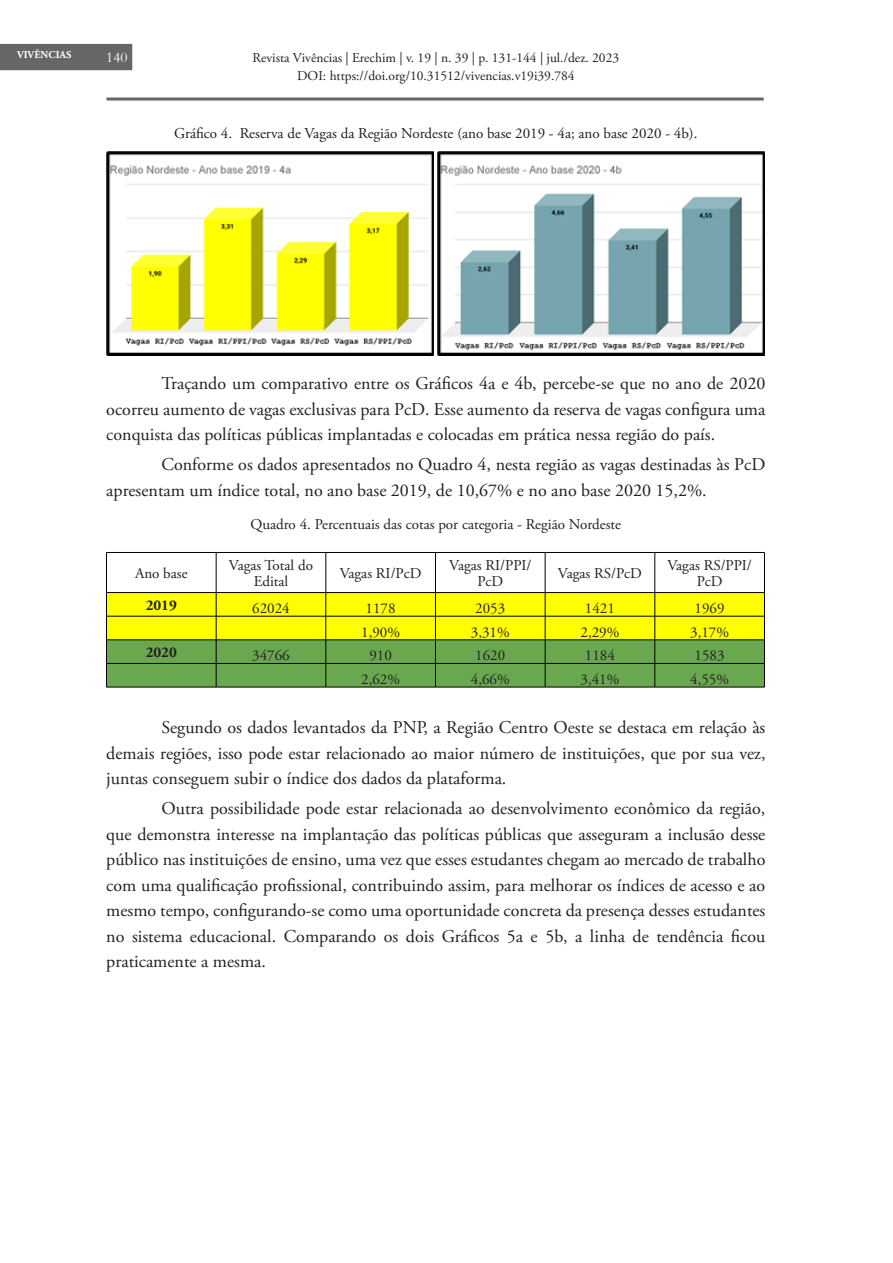
<style>
.page{position:relative;width:893px;height:1263px;background:#fff}
.page>*{position:absolute;margin:0;border:0;box-sizing:border-box;transform-origin:0 0}
.TEXTO_NORMAL{font:18px/25.5px "Adobe Garamond Pro";color:#231f20;text-align:justify}
.Tabela{font:15px/16.5px "Adobe Garamond Pro";color:#231f20;text-align:center}
.t1{font:700 15px "Adobe Garamond Pro";color:#231f20}
.t2{font:15px "Garamond";color:#fff}
.t3{font:13.5px/18px "Adobe Garamond Pro";color:#231f20;text-align:center}
.t4{font:700 10.5px "Adobe Garamond Pro";color:#fff}
</style>
<div class="page">
<div style="left:0;top:44px;width:132px;height:26px;background:#666"></div>
<hr style="left:107px;top:98px;width:657px;height:3px;background:#666">
<hr style="left:106px;top:552px;width:110px;height:1px;background:#000">
<hr style="left:106px;top:553px;width:1px;height:39px;background:#000">
<hr style="left:216px;top:552px;width:110px;height:1px;background:#000">
<hr style="left:216px;top:553px;width:1px;height:39px;background:#000">
<hr style="left:326px;top:552px;width:109px;height:1px;background:#000">
<hr style="left:326px;top:553px;width:1px;height:39px;background:#000">
<hr style="left:435px;top:552px;width:110px;height:1px;background:#000">
<hr style="left:435px;top:553px;width:1px;height:39px;background:#000">
<hr style="left:545px;top:552px;width:110px;height:1px;background:#000">
<hr style="left:545px;top:553px;width:1px;height:39px;background:#000">
<hr style="left:655px;top:552px;width:110px;height:1px;background:#000">
<hr style="left:655px;top:553px;width:1px;height:39px;background:#000">
<hr style="left:764px;top:553px;width:1px;height:39px;background:#000">
<svg style="left:106px;top:592px;width:659px;height:95px;background:#aac725"></svg>
<hr style="left:106px;top:687px;width:110px;height:1px;background:#000">
<hr style="left:216px;top:687px;width:110px;height:1px;background:#000">
<hr style="left:326px;top:687px;width:109px;height:1px;background:#000">
<hr style="left:435px;top:687px;width:110px;height:1px;background:#000">
<hr style="left:545px;top:687px;width:110px;height:1px;background:#000">
<hr style="left:655px;top:687px;width:110px;height:1px;background:#000">
<img style="left:107px;top:152px;width:327px;height:203px">
<img style="left:437px;top:152px;width:327px;height:203px">
<p class="t4" style="left:17px;top:49px;width:56px">VIVÊNCIAS</p>
<p class="t3" style="left:253px;top:49px;width:368px">Revista Vivências | Erechim | v. 19 | n. 39 | p. 131-144 | jul./dez. 2023<br>DOI: https://doi.org/10.31512/vivencias.v19i39.784</p>
<p class="t2" style="left:106px;top:47px;width:23px">140</p>
<p class="Tabela" style="left:174px;top:126px;width:525px">Gráfico 4. Reserva de Vagas da Região Nordeste (ano base 2019 - 4a; ano base 2020 - 4b).</p>
<p class="TEXTO_NORMAL" style="left:106px;top:371px;width:661px;text-indent:55px">Traçando um comparativo entre os Gráficos 4a e 4b, percebe-se que no ano de 2020 ocorreu aumento de vagas exclusivas para PcD. Esse aumento da reserva de vagas configura uma conquista das políticas públicas implantadas e colocadas em prática nessa região do país.</p>
<p class="TEXTO_NORMAL" style="left:106px;top:452px;width:661px;text-indent:55px">Conforme os dados apresentados no Quadro 4, nesta região as vagas destinadas às PcD apresentam um índice total, no ano base 2019, de 10,67% e no ano base 2020 15,2%.</p>
<p class="Tabela" style="left:251px;top:517px;width:372px">Quadro 4. Percentuais das cotas por categoria - Região Nordeste</p>
<p class="Tabela" style="left:135px;top:565px;width:54px">Ano base</p>
<p class="Tabela" style="left:229px;top:557px;width:85px">Vagas Total do<br>Edital</p>
<p class="Tabela" style="left:340px;top:565px;width:83px">Vagas RI/PcD</p>
<p class="Tabela" style="left:449px;top:557px;width:84px">Vagas RI/PPI/<br>PcD</p>
<p class="Tabela" style="left:558px;top:565px;width:86px">Vagas RS/PcD</p>
<p class="Tabela" style="left:667px;top:557px;width:86px">Vagas RS/PPI/<br>PcD</p>
<p class="t1" style="left:146px;top:596px;width:33px">2019</p>
<p class="Tabela" style="left:252px;top:601px;width:39px">62024</p>
<p class="Tabela" style="left:366px;top:601px;width:32px">1178</p>
<p class="Tabela" style="left:475px;top:601px;width:31px">2053</p>
<p class="Tabela" style="left:585px;top:601px;width:31px">1421</p>
<p class="Tabela" style="left:695px;top:601px;width:31px">1969</p>
<p class="Tabela" style="left:361px;top:624px;width:40px">1,90%</p>
<p class="Tabela" style="left:471px;top:624px;width:40px">3,31%</p>
<p class="Tabela" style="left:580px;top:624px;width:40px">2,29%</p>
<p class="Tabela" style="left:690px;top:624px;width:40px">3,17%</p>
<p class="t1" style="left:146px;top:644px;width:33px">2020</p>
<p class="Tabela" style="left:252px;top:648px;width:39px">34766</p>
<p class="Tabela" style="left:369px;top:648px;width:24px">910</p>
<p class="Tabela" style="left:475px;top:648px;width:31px">1620</p>
<p class="Tabela" style="left:585px;top:648px;width:31px">1184</p>
<p class="Tabela" style="left:695px;top:648px;width:31px">1583</p>
<p class="Tabela" style="left:361px;top:672px;width:40px">2,62%</p>
<p class="Tabela" style="left:471px;top:672px;width:40px">4,66%</p>
<p class="Tabela" style="left:580px;top:672px;width:40px">3,41%</p>
<p class="Tabela" style="left:690px;top:672px;width:40px">4,55%</p>
<p class="TEXTO_NORMAL" style="left:106px;top:715px;width:661px;text-indent:55px">Segundo os dados levantados da PNP, a Região Centro Oeste se destaca em relação às demais regiões, isso pode estar relacionado ao maior número de instituições, que por sua vez, juntas conseguem subir o índice dos dados da plataforma.</p>
<p class="TEXTO_NORMAL" style="left:106px;top:796px;width:661px;text-indent:55px">Outra possibilidade pode estar relacionada ao desenvolvimento econômico da região, que demonstra interesse na implantação das políticas públicas que asseguram a inclusão desse público nas instituições de ensino, uma vez que esses estudantes chegam ao mercado de trabalho com uma qualificação profissional, contribuindo assim, para melhorar os índices de acesso e ao mesmo tempo, configurando-se como uma oportunidade concreta da presença desses estudantes no sistema educacional. Comparando os dois Gráficos 5a e 5b, a linha de tendência ficou praticamente a mesma.</p>
</div>
